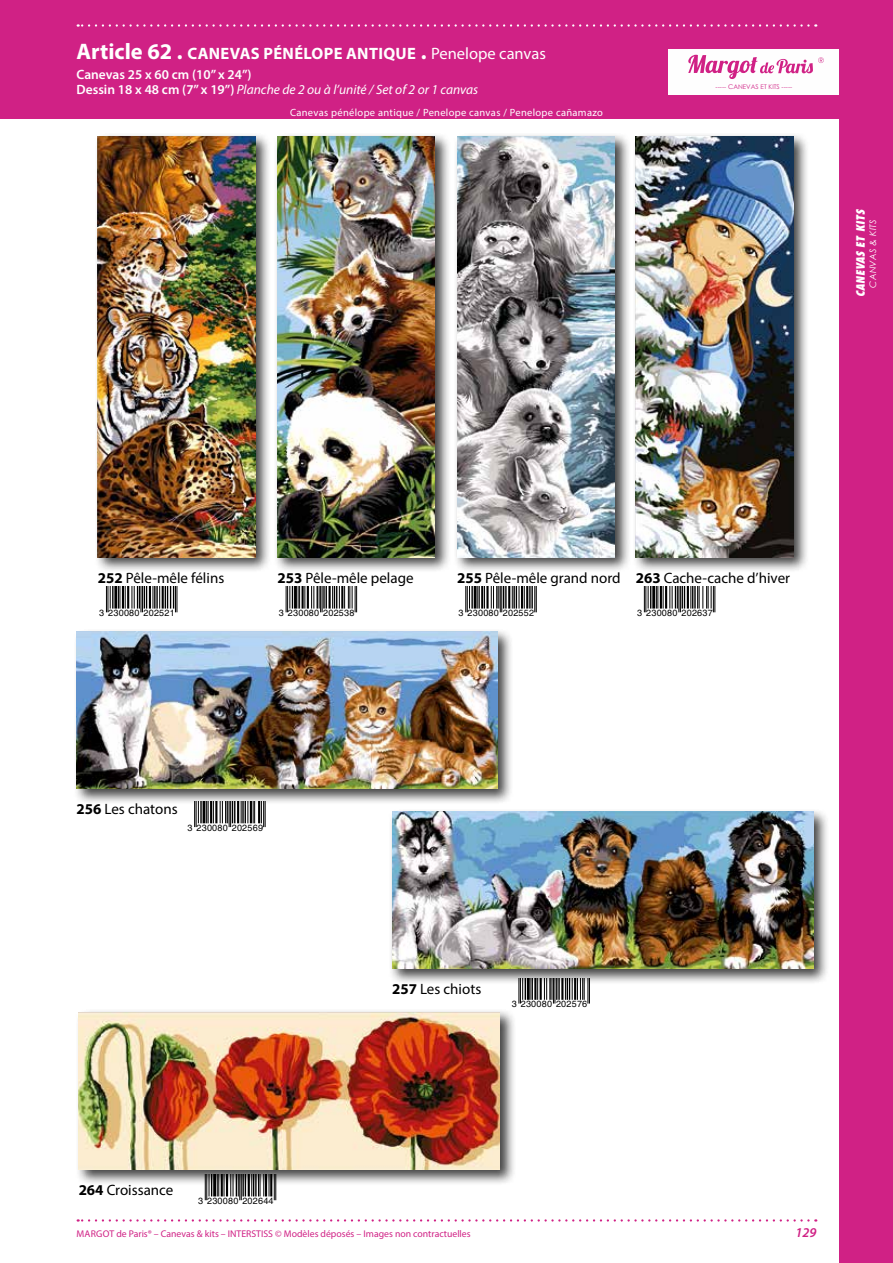
<style>
.page{position:relative;width:893px;height:1263px;background:#fff}
.page>*{position:absolute;margin:0;border:0;box-sizing:border-box;transform-origin:0 0}
.t1{font:700 16.5px "Myriad Pro";letter-spacing:.02em;color:#fff}
.t2{font:15px "Myriad Pro";color:#000}
.t3{font:600 13.5px/15px "Myriad Pro";color:#fff}
.t4{font:italic 600 13.5px "Myriad Pro";color:#d02185}
.t5{font:italic 800 condensed 11.25px "Futura Std";color:#fff}
.t6{font:10.5px "Myriad Pro";letter-spacing:.03em;color:#fff}
.t7{font:9.75px "Myriad Pro";color:#d02185}
.t8{font:9px "Helvetica";letter-spacing:.025em;color:#000}
.t9{font:italic 9px "Century Gothic";letter-spacing:.025em;color:#fff}
.t10{font:6.45px "Century Gothic";color:#d02185}
.s1{font-size:22.5px}
.s2{font-weight:400}
.s3{font-weight:400;font-style:italic}
.s4{font-weight:700}
</style>
<div class="page">
<div style="left:0;top:0;width:893px;height:119px;background:#d02185"></div>
<svg style="left:78px;top:1219px;width:730px;height:2px"></svg>
<svg style="left:78px;top:24px;width:730px;height:3px"></svg>
<div style="left:839px;top:0;width:54px;height:1263px;background:#d02185"></div>
<div style="left:669px;top:49px;width:170px;height:45px;background:#fefefe"></div>
<svg style="left:688px;top:55px;width:136px;height:24px"></svg>
<div style="left:94px;top:132px;width:178px;height:442px;background:#000;opacity:.75"></div>
<img style="left:98px;top:136px;width:157px;height:421px">
<svg style="left:106px;top:587px;width:5px;height:25px"></svg>
<hr style="left:112px;top:587px;width:2px;height:22px;background:#000">
<hr style="left:114px;top:587px;width:3px;height:22px;background:#000">
<svg style="left:118px;top:587px;width:8px;height:22px"></svg>
<hr style="left:127px;top:587px;width:2px;height:22px;background:#000">
<svg style="left:132px;top:587px;width:15px;height:25px"></svg>
<hr style="left:149px;top:587px;width:2px;height:22px;background:#000">
<svg style="left:153px;top:587px;width:25px;height:25px"></svg>
<div style="left:274px;top:132px;width:177px;height:442px;background:#000;opacity:.75"></div>
<img style="left:277px;top:136px;width:158px;height:421px">
<svg style="left:286px;top:587px;width:71px;height:25px"></svg>
<div style="left:73px;top:628px;width:441px;height:177px;background:#000;opacity:.75"></div>
<img style="left:77px;top:631px;width:420px;height:158px">
<svg style="left:194px;top:801px;width:5px;height:26px"></svg>
<hr style="left:200px;top:801px;width:2px;height:22px;background:#000">
<hr style="left:203px;top:801px;width:2px;height:22px;background:#000">
<svg style="left:206px;top:801px;width:8px;height:22px"></svg>
<hr style="left:215px;top:801px;width:2px;height:22px;background:#000">
<svg style="left:220px;top:801px;width:15px;height:26px"></svg>
<hr style="left:237px;top:801px;width:2px;height:22px;background:#000">
<svg style="left:241px;top:801px;width:14px;height:22px"></svg>
<hr style="left:258px;top:801px;width:2px;height:22px;background:#000">
<svg style="left:261px;top:801px;width:5px;height:26px"></svg>
<div style="left:388px;top:808px;width:441px;height:178px;background:#000;opacity:.75"></div>
<img style="left:392px;top:811px;width:421px;height:158px">
<svg style="left:519px;top:978px;width:19px;height:25px"></svg>
<hr style="left:540px;top:978px;width:2px;height:22px;background:#000">
<svg style="left:544px;top:978px;width:13px;height:25px"></svg>
<hr style="left:558px;top:978px;width:2px;height:22px;background:#000">
<hr style="left:561px;top:978px;width:2px;height:22px;background:#000">
<svg style="left:565px;top:978px;width:25px;height:25px"></svg>
<div style="left:75px;top:1009px;width:441px;height:177px;background:#000;opacity:.75"></div>
<img style="left:79px;top:1012px;width:421px;height:158px">
<svg style="left:205px;top:1175px;width:71px;height:25px"></svg>
<div style="left:453px;top:132px;width:178px;height:442px;background:#000;opacity:.75"></div>
<img style="left:457px;top:136px;width:157px;height:421px">
<svg style="left:465px;top:587px;width:5px;height:25px"></svg>
<hr style="left:471px;top:587px;width:2px;height:22px;background:#000">
<hr style="left:474px;top:587px;width:3px;height:22px;background:#000">
<svg style="left:477px;top:587px;width:8px;height:22px"></svg>
<hr style="left:486px;top:587px;width:3px;height:22px;background:#000">
<svg style="left:491px;top:587px;width:13px;height:25px"></svg>
<hr style="left:505px;top:587px;width:2px;height:22px;background:#000">
<hr style="left:508px;top:587px;width:2px;height:22px;background:#000">
<svg style="left:512px;top:587px;width:13px;height:22px"></svg>
<hr style="left:526px;top:587px;width:2px;height:22px;background:#000">
<hr style="left:529px;top:587px;width:2px;height:22px;background:#000">
<hr style="left:531px;top:587px;width:2px;height:22px;background:#000">
<svg style="left:534px;top:587px;width:3px;height:25px"></svg>
<div style="left:632px;top:132px;width:177px;height:442px;background:#000;opacity:.75"></div>
<img style="left:636px;top:136px;width:157px;height:421px">
<svg style="left:644px;top:587px;width:71px;height:25px"></svg>
<p class="t1" style="left:77px;top:43px;width:471px"><span class="s1">Article 62 .</span> CANEVAS PÉNÉLOPE ANTIQUE <span class="s1">.</span> <span class="s2">Penelope canvas</span></p>
<p class="t3" style="left:77px;top:66px;width:403px">Canevas 25 x 60 cm (10’’ x 24’’)<br>Dessin 18 x 48 cm (7’’ x 19’’) <span class="s3">Planche de 2 ou à l’unité / Set of 2 or 1 canvas</span></p>
<p class="t6" style="left:290px;top:106px;width:314px">Canevas pénélope antique / Penelope canvas / Penelope cañamazo</p>
<p class="t10" style="left:716px;top:82px;width:78px">----- CANEVAS ET KITS -----</p>
<p class="t5" style="left:854px;top:297px;width:89px;rotate:-90deg">CANEVAS ET KITS</p>
<p class="t9" style="left:866px;top:288px;width:70px;rotate:-90deg">CANVAS &amp; KITS</p>
<p class="t2" style="left:98px;top:568px;width:128px"><span class="s4">252</span> Pêle-mêle félins</p>
<p class="t8" style="left:99px;top:607px;width:77px">3 230080 202521</p>
<p class="t2" style="left:277px;top:568px;width:138px"><span class="s4">253</span> Pêle-mêle pelage</p>
<p class="t8" style="left:279px;top:607px;width:77px">3 230080 202538</p>
<p class="t2" style="left:457px;top:568px;width:165px"><span class="s4">255</span> Pêle-mêle grand nord</p>
<p class="t8" style="left:459px;top:607px;width:77px">3 230080 202552</p>
<p class="t2" style="left:636px;top:568px;width:156px"><span class="s4">263</span> Cache-cache d’hiver</p>
<p class="t8" style="left:637px;top:607px;width:77px">3 230080 202637</p>
<p class="t2" style="left:77px;top:800px;width:103px"><span class="s4">256</span> Les chatons</p>
<p class="t8" style="left:188px;top:822px;width:77px">3 230080 202569</p>
<p class="t2" style="left:392px;top:980px;width:91px"><span class="s4">257</span> Les chiots</p>
<p class="t8" style="left:512px;top:999px;width:77px">3 230080 202576</p>
<p class="t2" style="left:79px;top:1181px;width:96px"><span class="s4">264</span> Croissance</p>
<p class="t8" style="left:198px;top:1195px;width:77px">3 230080 202644</p>
<p class="t7" style="left:77px;top:1228px;width:396px">MARGOT de Paris® – Canevas &amp; kits – INTERSTISS © Modèles déposés – Images non contractuelles</p>
<p class="t4" style="left:795px;top:1224px;width:23px">129</p>
</div>
